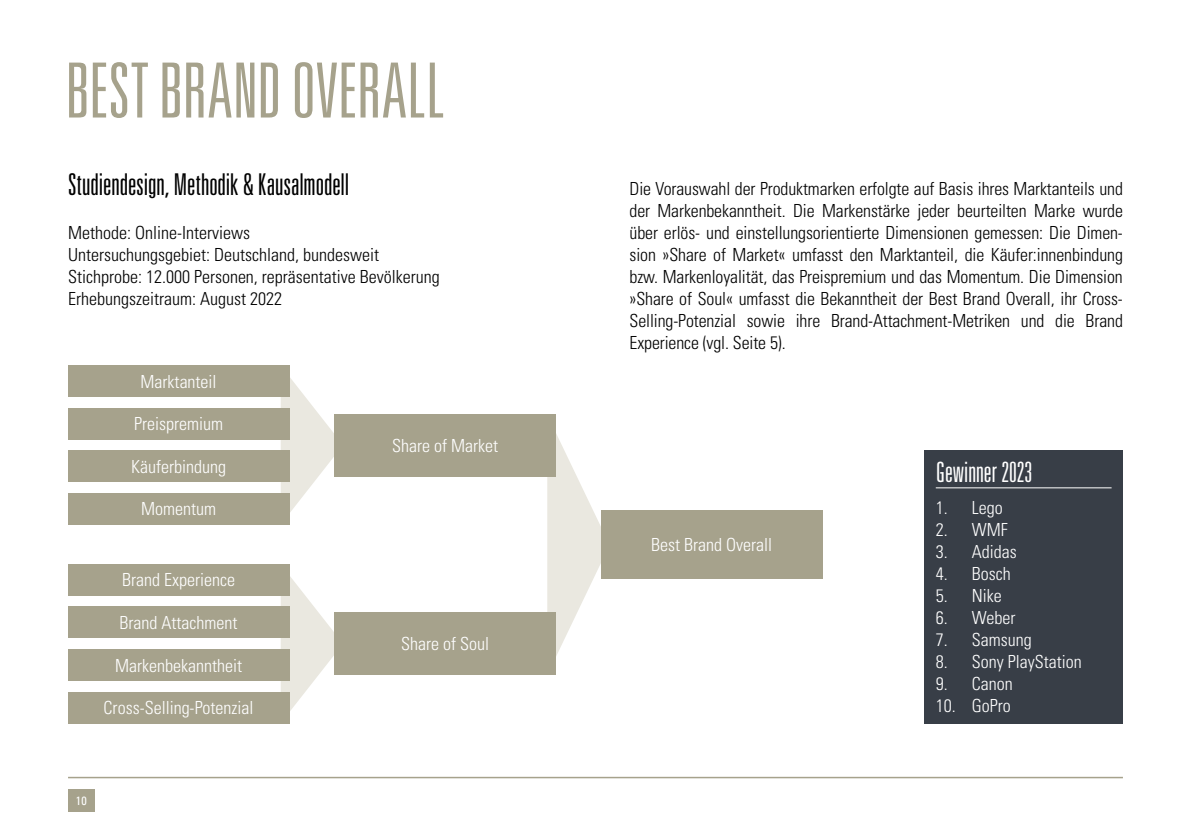
<style>
.page{position:relative;width:1191px;height:840px;background:#fff}
.page>*{position:absolute;margin:0;border:0;box-sizing:border-box;transform-origin:0 0}
.t1{font:300 ultra-condensed 76px "Univers LT Std";color:#a6a28c}
.t2{font:300 ultra-condensed 30px "Univers LT Std";color:#000}
.t3{font:300 ultra-condensed 28px "Univers LT Std";color:#fff}
.t4{font:300 condensed 18px/22px "Univers LT Std";color:#000}
.t5{font:300 condensed 18px "Univers LT Std";color:#fff}
.t6{font:condensed 12px "Univers LT Std";color:#fff}
</style>
<div class="page">
<hr style="left:68px;top:776px;width:1055px;height:1px;background:#a6a28c">
<div style="left:68px;top:788px;width:27px;height:22px;background:#a6a28c"></div>
<div style="left:924px;top:450px;width:199px;height:272px;background:#383e47"></div>
<hr style="left:935px;top:487px;width:176px;height:1px;background:#fff">
<svg style="left:281px;top:365px;width:62px;height:159px"></svg>
<svg style="left:281px;top:564px;width:62px;height:158px"></svg>
<svg style="left:547px;top:434px;width:62px;height:222px"></svg>
<div style="left:334px;top:612px;width:222px;height:62px;background:#a6a28c"></div>
<div style="left:334px;top:413px;width:222px;height:63px;background:#a6a28c"></div>
<div style="left:601px;top:510px;width:221px;height:68px;background:#a6a28c"></div>
<div style="left:68px;top:450px;width:221px;height:31px;background:#a6a28c"></div>
<div style="left:68px;top:408px;width:221px;height:31px;background:#a6a28c"></div>
<div style="left:68px;top:365px;width:221px;height:31px;background:#a6a28c"></div>
<div style="left:68px;top:493px;width:221px;height:31px;background:#a6a28c"></div>
<div style="left:68px;top:564px;width:221px;height:31px;background:#a6a28c"></div>
<div style="left:68px;top:649px;width:221px;height:31px;background:#a6a28c"></div>
<div style="left:68px;top:691px;width:221px;height:31px;background:#a6a28c"></div>
<div style="left:68px;top:606px;width:221px;height:31px;background:#a6a28c"></div>
<h1 class="t1" style="left:65px;top:51px;width:382px">BEST BRAND OVERALL</h1>
<h2 class="t2" style="left:68px;top:168px;width:283px">Studiendesign, Methodik &amp; Kausalmodell</h2>
<p class="t4" style="left:68px;top:221px;width:373px">Methode: Online-Interviews<br>Untersuchungsgebiet: Deutschland, bundesweit Stichprobe: 12.000 Personen, repräsentative Bevölkerung Erhebungszeitraum: August 2022</p>
<p class="t5" style="left:141px;top:370px;width:77px">Marktanteil</p>
<p class="t5" style="left:134px;top:413px;width:90px">Preispremium</p>
<p class="t5" style="left:131px;top:455px;width:96px">Käuferbindung</p>
<p class="t5" style="left:141px;top:498px;width:76px">Momentum</p>
<p class="t5" style="left:122px;top:569px;width:114px">Brand Experience</p>
<p class="t5" style="left:120px;top:611px;width:119px">Brand Attachment</p>
<p class="t5" style="left:115px;top:654px;width:128px">Markenbekanntheit</p>
<p class="t5" style="left:104px;top:696px;width:151px">Cross-Selling-Potenzial</p>
<p class="t6" style="left:76px;top:792px;width:12px">10</p>
<p class="t5" style="left:392px;top:434px;width:107px">Share of Market</p>
<p class="t5" style="left:401px;top:632px;width:89px">Share of Soul</p>
<p class="t4" style="left:629px;top:177px;width:495px;text-align:justify">Die Vorauswahl der Produktmarken erfolgte auf Basis ihres Marktanteils und der Markenbekanntheit. Die Markenstärke jeder beurteilten Marke wurde über erlös- und einstellungsorientierte Dimensionen gemessen: Die Dimen&shy;sion »Share of Market« umfasst den Marktanteil, die Käufer:innenbindung bzw. Markenloyalität, das Preispremium und das Momentum. Die Dimension »Share of Soul« umfasst die Bekanntheit der Best Brand Overall, ihr Cross-Selling-Potenzial sowie ihre Brand-Attachment-Metriken und die Brand Experience (vgl. Seite 5).</p>
<p class="t5" style="left:651px;top:534px;width:122px">Best Brand Overall</p>
<h3 class="t3" style="left:935px;top:457px;width:98px">Gewinner 2023</h3>
<p class="t5" style="left:935px;top:496px;width:68px">1. Lego</p>
<p class="t5" style="left:935px;top:518px;width:73px">2. WMF</p>
<p class="t5" style="left:935px;top:540px;width:82px">3. Adidas</p>
<p class="t5" style="left:935px;top:562px;width:76px">4. Bosch</p>
<p class="t5" style="left:935px;top:584px;width:67px">5. Nike</p>
<p class="t5" style="left:935px;top:606px;width:81px">6. Weber</p>
<p class="t5" style="left:935px;top:628px;width:97px">7. Samsung</p>
<p class="t5" style="left:935px;top:650px;width:147px">8. Sony PlayStation</p>
<p class="t5" style="left:935px;top:672px;width:78px">9. Canon</p>
<p class="t5" style="left:935px;top:694px;width:76px">10. GoPro</p>
</div>
